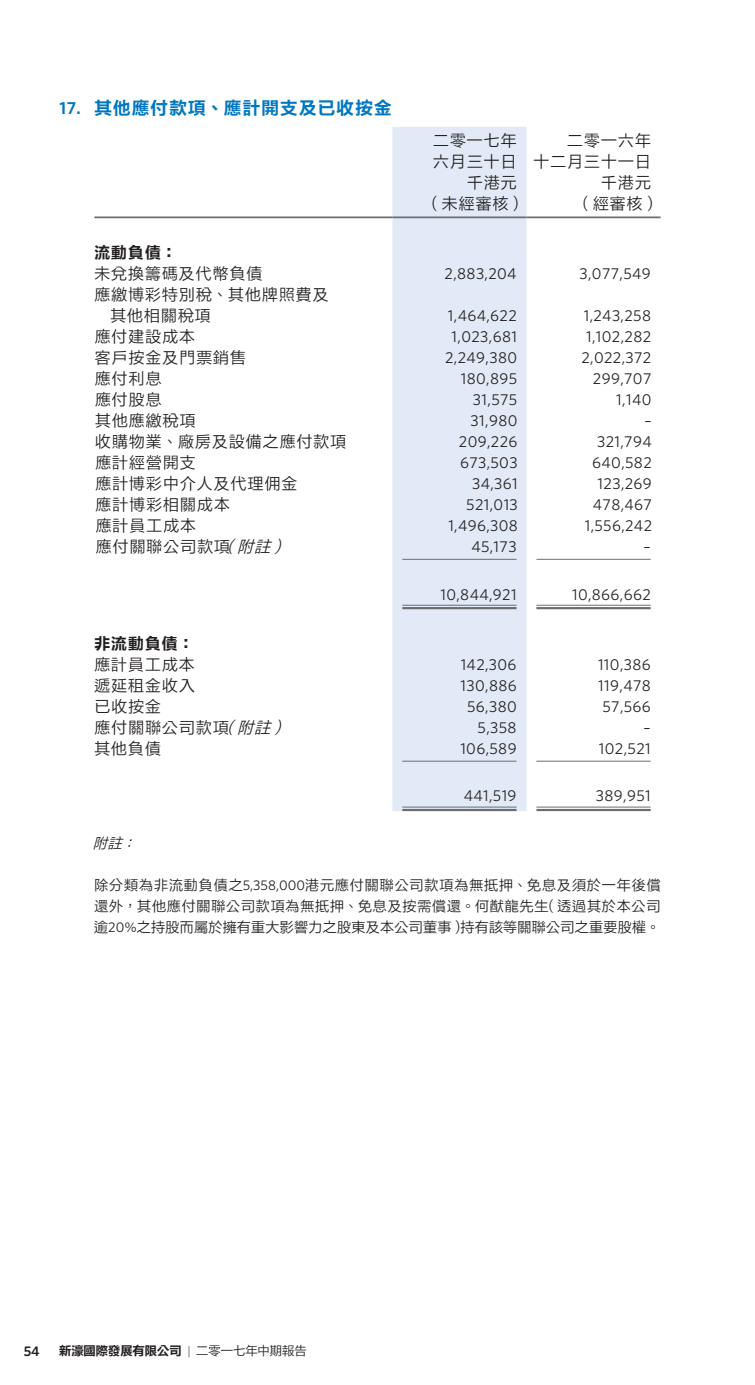
<style>
.page{position:relative;width:755px;height:1385px;background:#fff}
.page>*{position:absolute;margin:0;border:0;box-sizing:border-box;transform-origin:0 0}
.t1{font:17.5px "FZLTCHB B51 0";letter-spacing:.07em;color:#0077c0}
.t2{font:15.75px "Whitney";letter-spacing:.025em;color:#231f20}
.t3{font:15.75px/21px "FZLTXIHB B51 0";letter-spacing:.075em;color:#231f20}
.t4{font:15.75px "FZLTCHB B51 0";letter-spacing:.07em;color:#231f20}
.t5{font:14px/21px "FZLTXIHB B51 0";letter-spacing:.02em;color:#231f20;text-align:justify}
.t6{font:italic 14px "FZLTXIHB B51 0";color:#231f20}
.t7{font:600 14px "Whitney";color:#231f20}
.t8{font:12.25px "FZLTCHB B51 0";color:#231f20}
.s1{font-family:"Whitney";font-weight:600}
.s2{font-style:italic}
.s3{font-family:"Whitney"}
.s4{font-family:"Whitney";font-weight:300}
.s5{font-family:"FZLTXIHB B51 0"}
</style>
<div class="page">
<div style="left:392px;top:127px;width:134px;height:684px;background:#e1eaf6"></div>
<hr style="left:94px;top:216px;width:298px;height:2px;background:#6c6d70">
<hr style="left:392px;top:216px;width:134px;height:2px;background:#6c6d70">
<hr style="left:526px;top:216px;width:134px;height:2px;background:#6c6d70">
<hr style="left:402px;top:558px;width:114px;height:1px;background:#6c6d70">
<hr style="left:536px;top:558px;width:114px;height:1px;background:#6c6d70">
<hr style="left:402px;top:604px;width:114px;height:1px;background:#6c6d70">
<hr style="left:402px;top:607px;width:114px;height:2px;background:#6c6d70">
<hr style="left:536px;top:604px;width:114px;height:1px;background:#6c6d70">
<hr style="left:536px;top:607px;width:114px;height:2px;background:#6c6d70">
<hr style="left:402px;top:760px;width:114px;height:1px;background:#6c6d70">
<hr style="left:536px;top:760px;width:114px;height:1px;background:#6c6d70">
<hr style="left:402px;top:806px;width:114px;height:1px;background:#6c6d70">
<hr style="left:402px;top:808px;width:114px;height:3px;background:#6c6d70">
<hr style="left:536px;top:806px;width:114px;height:1px;background:#6c6d70">
<hr style="left:536px;top:808px;width:114px;height:3px;background:#6c6d70">
<p class="t1" style="left:60px;top:98px;width:333px"><span class="s1">17.</span> 其他應付款項、應計開支及已收按金</p>
<p class="t3" style="left:433px;top:130px;width:85px">二零一七年六月三十日</p>
<p class="t3" style="left:533px;top:130px;width:119px;text-align:right">二零一六年<br>十二月三十一日</p>
<p class="t3" style="left:466px;top:172px;width:51px">千港元</p>
<p class="t3" style="left:600px;top:172px;width:51px">千港元</p>
<p class="t3" style="left:425px;top:193px;width:100px">（未經審核）</p>
<p class="t3" style="left:576px;top:193px;width:83px">（經審核）</p>
<p class="t4" style="left:94px;top:244px;width:84px">流動負債：</p>
<p class="t3" style="left:94px;top:263px;width:169px">未兌換籌碼及代幣負債</p>
<p class="t2" style="left:444px;top:263px;width:73px">2,883,204</p>
<p class="t2" style="left:579px;top:263px;width:73px">3,077,549</p>
<p class="t3" style="left:110px;top:284px;width:220px;text-indent:-16px">應繳博彩特別稅、其他牌照費及其他相關稅項</p>
<p class="t2" style="left:447px;top:305px;width:70px">1,464,622</p>
<p class="t2" style="left:583px;top:305px;width:69px">1,243,258</p>
<p class="t3" style="left:95px;top:326px;width:102px">應付建設成本</p>
<p class="t2" style="left:451px;top:326px;width:67px">1,023,681</p>
<p class="t2" style="left:585px;top:326px;width:66px">1,102,282</p>
<p class="t3" style="left:95px;top:347px;width:152px">客戶按金及門票銷售</p>
<p class="t2" style="left:445px;top:347px;width:73px">2,249,380</p>
<p class="t2" style="left:581px;top:347px;width:71px">2,022,372</p>
<p class="t3" style="left:95px;top:368px;width:68px">應付利息</p>
<p class="t2" style="left:460px;top:368px;width:58px">180,895</p>
<p class="t2" style="left:592px;top:368px;width:60px">299,707</p>
<p class="t3" style="left:95px;top:389px;width:68px">應付股息</p>
<p class="t2" style="left:472px;top:389px;width:46px">31,575</p>
<p class="t2" style="left:615px;top:389px;width:37px">1,140</p>
<p class="t3" style="left:95px;top:410px;width:102px">其他應繳稅項</p>
<p class="t2" style="left:470px;top:410px;width:48px">31,980</p>
<p class="t2" style="left:644px;top:410px;width:9px">–</p>
<p class="t3" style="left:95px;top:431px;width:252px">收購物業、廠房及設備之應付款項</p>
<p class="t2" style="left:458px;top:431px;width:60px">209,226</p>
<p class="t2" style="left:596px;top:431px;width:56px">321,794</p>
<p class="t3" style="left:95px;top:452px;width:102px">應計經營開支</p>
<p class="t2" style="left:459px;top:452px;width:59px">673,503</p>
<p class="t2" style="left:591px;top:452px;width:61px">640,582</p>
<p class="t3" style="left:95px;top:473px;width:203px">應計博彩中介人及代理佣金</p>
<p class="t2" style="left:471px;top:473px;width:47px">34,361</p>
<p class="t2" style="left:597px;top:473px;width:56px">123,269</p>
<p class="t3" style="left:95px;top:494px;width:136px">應計博彩相關成本</p>
<p class="t2" style="left:466px;top:494px;width:53px">521,013</p>
<p class="t2" style="left:592px;top:494px;width:60px">478,467</p>
<p class="t3" style="left:96px;top:515px;width:102px">應計員工成本</p>
<p class="t2" style="left:448px;top:515px;width:71px">1,496,308</p>
<p class="t2" style="left:584px;top:515px;width:69px">1,556,242</p>
<p class="t3" style="left:96px;top:536px;width:197px">應付關聯公司款項<span class="s2">（附註）</span></p>
<p class="t2" style="left:471px;top:536px;width:47px">45,173</p>
<p class="t2" style="left:643px;top:536px;width:9px">–</p>
<p class="t2" style="left:440px;top:583px;width:78px">10,844,921</p>
<p class="t2" style="left:571px;top:583px;width:80px">10,866,662</p>
<p class="t4" style="left:94px;top:634px;width:101px">非流動負債：</p>
<p class="t3" style="left:94px;top:654px;width:102px">應計員工成本</p>
<p class="t2" style="left:460px;top:654px;width:57px">142,306</p>
<p class="t2" style="left:597px;top:654px;width:54px">110,386</p>
<p class="t3" style="left:94px;top:675px;width:102px">遞延租金收入</p>
<p class="t2" style="left:460px;top:675px;width:58px">130,886</p>
<p class="t2" style="left:598px;top:675px;width:54px">119,478</p>
<p class="t3" style="left:94px;top:696px;width:68px">已收按金</p>
<p class="t2" style="left:467px;top:696px;width:51px">56,380</p>
<p class="t2" style="left:602px;top:696px;width:50px">57,566</p>
<p class="t3" style="left:94px;top:717px;width:198px">應付關聯公司款項<span class="s2">（附註）</span></p>
<p class="t2" style="left:477px;top:717px;width:40px">5,358</p>
<p class="t2" style="left:643px;top:717px;width:9px">–</p>
<p class="t3" style="left:94px;top:738px;width:68px">其他負債</p>
<p class="t2" style="left:460px;top:738px;width:58px">106,589</p>
<p class="t2" style="left:598px;top:738px;width:53px">102,521</p>
<p class="t2" style="left:463px;top:785px;width:54px">441,519</p>
<p class="t2" style="left:595px;top:785px;width:56px">389,951</p>
<p class="t6" style="left:93px;top:834px;width:49px">附註：</p>
<p class="t5" style="left:94px;top:874px;width:567px">除分類為非流動負債之<span class="s3">5,358,000</span>港元應付關聯公司款項為無抵押、免息及須於一年後償還外，其他應付關聯公司款項為無抵押、免息及按需償還。何猷龍先生（透過其於本公司逾<span class="s3">20%</span>之持股而屬於擁有重大影響力之股東及本公司董事）持有該等關聯公司之重要股權。</p>
<p class="t7" style="left:24px;top:1341px;width:17px">54</p>
<p class="t8" style="left:59px;top:1343px;width:249px">新濠國際發展有限公司 <span class="s4">|</span> <span class="s5">二零一七年中期報告</span></p>
</div>
